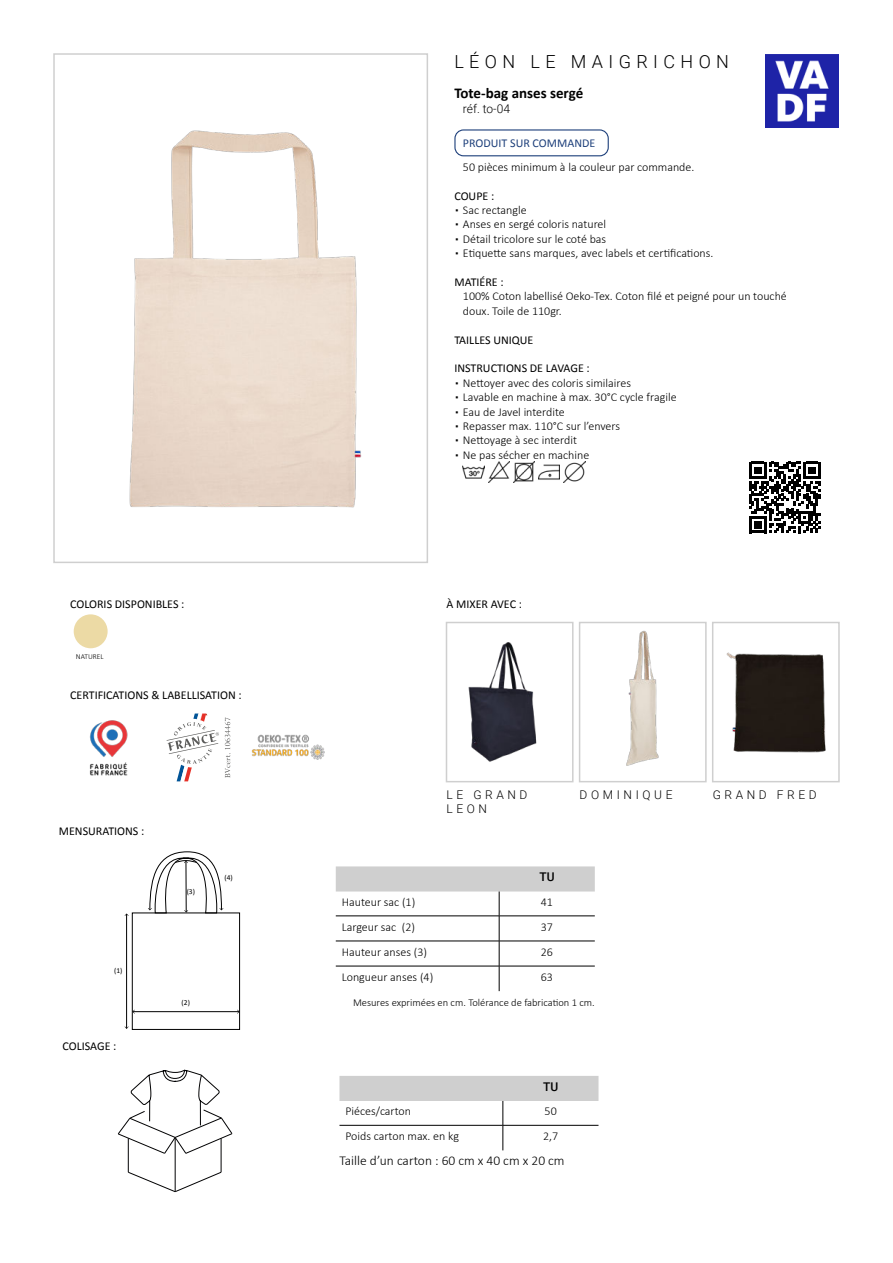
<style>
.page{position:relative;width:893px;height:1263px;background:#fff}
.page>*{position:absolute;margin:0;border:0;box-sizing:border-box;transform-origin:0 0}
.t1{font:300 18px "Roboto";letter-spacing:.3em;color:#000}
.t2{font:700 15px "Calibri";color:#000}
.t3{font:300 13.5px "Calibri";color:#000}
.t4{font:300 12px/14.4px "Calibri";color:#000}
.t5{font:12px "Calibri";color:#000}
.t6{font:300 12px "Roboto";letter-spacing:.3em;color:#000}
.t7{font:12px "Calibri";color:#1e407b}
.t8{font:500 12px "Roboto";color:#000}
.t9{font:300 10.5px "Calibri";color:#000}
.t10{font:7.5px "Calibri";color:#000}
.t11{font:300 7.5px "Calibri";color:#000}
</style>
<div class="page">
<img style="left:129px;top:130px;width:233px;height:378px">
<div style="left:53px;top:53px;width:375px;height:510px;border:2px solid #cfcfcf"></div>
<div style="left:454px;top:129px;width:155px;height:27px;border:1px solid #1e407b;border-radius:9px"></div>
<img style="left:463px;top:466px;width:21px;height:13px">
<img style="left:488px;top:461px;width:21px;height:21px">
<img style="left:513px;top:461px;width:22px;height:21px">
<img style="left:539px;top:464px;width:21px;height:16px">
<img style="left:564px;top:461px;width:21px;height:21px">
<svg style="left:336px;top:866px;width:259px;height:125px"></svg>
<hr style="left:336px;top:916px;width:163px;height:1px;background:#000">
<hr style="left:499px;top:916px;width:96px;height:1px;background:#000">
<hr style="left:336px;top:941px;width:163px;height:1px;background:#000">
<hr style="left:499px;top:941px;width:96px;height:1px;background:#000">
<hr style="left:336px;top:966px;width:163px;height:1px;background:#000">
<hr style="left:499px;top:966px;width:96px;height:1px;background:#000">
<svg style="left:339px;top:1076px;width:259px;height:74px"></svg>
<hr style="left:339px;top:1125px;width:164px;height:1px;background:#000">
<hr style="left:503px;top:1125px;width:95px;height:1px;background:#000">
<svg style="left:749px;top:462px;width:72px;height:71px"></svg>
<img style="left:251px;top:735px;width:74px;height:24px">
<img style="left:89px;top:720px;width:39px;height:56px">
<svg style="left:167px;top:713px;width:52px;height:68px"></svg>
<svg style="left:225px;top:717px;width:5px;height:61px"></svg>
<svg style="left:125px;top:851px;width:115px;height:179px"></svg>
<hr style="left:221px;top:1138px;width:1px;height:34px;background:#020203">
<svg style="left:128px;top:1172px;width:94px;height:20px"></svg>
<hr style="left:175px;top:1137px;width:1px;height:55px;background:#020203">
<hr style="left:128px;top:1138px;width:1px;height:34px;background:#020203">
<svg style="left:118px;top:1070px;width:114px;height:84px"></svg>
<img style="left:626px;top:630px;width:33px;height:136px">
<div style="left:579px;top:622px;width:128px;height:160px;border:2px solid #cfcfcf"></div>
<img style="left:468px;top:642px;width:69px;height:120px">
<div style="left:446px;top:622px;width:127px;height:160px;border:2px solid #cfcfcf"></div>
<img style="left:726px;top:652px;width:100px;height:101px">
<div style="left:712px;top:622px;width:128px;height:160px;border:2px solid #cfcfcf"></div>
<div style="left:74px;top:614px;width:34px;height:34px;background:#ecdaa5;border-radius:50%"></div>
<img style="left:766px;top:54px;width:73px;height:74px">
<p class="t5" style="left:70px;top:598px;width:116px">COLORIS DISPONIBLES :</p>
<p class="t11" style="left:76px;top:653px;width:29px">NATUREL</p>
<p class="t5" style="left:70px;top:689px;width:173px">CERTIFICATIONS &amp; LABELLISATION :</p>
<p class="t5" style="left:59px;top:825px;width:87px">MENSURATIONS :</p>
<p class="t10" style="left:114px;top:967px;width:10px">(1)</p>
<p class="t5" style="left:63px;top:1040px;width:55px">COLISAGE :</p>
<p class="t10" style="left:187px;top:889px;width:10px">(3)</p>
<p class="t10" style="left:224px;top:875px;width:10px">(4)</p>
<p class="t10" style="left:182px;top:1000px;width:10px">(2)</p>
<h1 class="t1" style="left:454px;top:54px;width:276px">LÉON LE MAIGRICHON</h1>
<p class="t2" style="left:454px;top:88px;width:130px">Tote-bag anses sergé</p>
<p class="t6" style="left:463px;top:103px;width:49px">réf. to-04</p>
<p class="t7" style="left:463px;top:137px;width:134px">PRODUIT SUR COMMANDE</p>
<p class="t4" style="left:463px;top:160px;width:233px">50 pièces minimum à la couleur par commande.</p>
<p class="t5" style="left:454px;top:190px;width:41px">COUPE :</p>
<p class="t4" style="left:454px;top:203px;width:74px">▪ Sac rectangle</p>
<p class="t4" style="left:454px;top:217px;width:153px">▪ Anses en sergé coloris naturel</p>
<p class="t4" style="left:454px;top:231px;width:153px">▪ Détail tricolore sur le coté bas</p>
<p class="t4" style="left:454px;top:246px;width:261px">▪ Etiquette sans marques, avec labels et certifications.</p>
<p class="t5" style="left:454px;top:276px;width:51px">MATIÉRE :</p>
<p class="t4" style="left:463px;top:289px;width:325px">100% Coton labellisé Oeko-Tex. Coton filé et peigné pour un touché doux. Toile de 110gr.</p>
<p class="t5" style="left:454px;top:334px;width:81px">TAILLES UNIQUE</p>
<p class="t5" style="left:454px;top:362px;width:137px">INSTRUCTIONS DE LAVAGE :</p>
<p class="t4" style="left:454px;top:375px;width:178px">▪ Nettoyer avec des coloris similaires</p>
<p class="t4" style="left:454px;top:390px;width:224px">▪ Lavable en machine à max. 30°C cycle fragile</p>
<p class="t4" style="left:454px;top:404px;width:112px">▪ Eau de Javel interdite</p>
<p class="t4" style="left:454px;top:419px;width:167px">▪ Repasser max. 110°C sur l’envers</p>
<p class="t4" style="left:454px;top:433px;width:124px">▪ Nettoyage à sec interdit</p>
<p class="t4" style="left:454px;top:447px;width:136px">▪ Ne pas sécher en machine</p>
<p class="t5" style="left:446px;top:598px;width:77px">À MIXER AVEC :</p>
<p class="t6" style="left:446px;top:790px;width:82px">LE GRAND</p>
<p class="t6" style="left:580px;top:790px;width:94px">DOMINIQUE</p>
<p class="t6" style="left:446px;top:804px;width:42px">LEON</p>
<p class="t8" style="left:539px;top:870px;width:17px">TU</p>
<p class="t4" style="left:342px;top:895px;width:75px">Hauteur sac (1)</p>
<p class="t4" style="left:541px;top:895px;width:14px">41</p>
<p class="t4" style="left:342px;top:920px;width:75px">Largeur sac (2)</p>
<p class="t4" style="left:541px;top:919px;width:14px">37</p>
<p class="t4" style="left:342px;top:945px;width:87px">Hauteur anses (3)</p>
<p class="t4" style="left:541px;top:945px;width:14px">26</p>
<p class="t4" style="left:342px;top:971px;width:93px">Longueur anses (4)</p>
<p class="t4" style="left:541px;top:970px;width:14px">63</p>
<p class="t9" style="left:353px;top:996px;width:243px">Mesures exprimées en cm. Tolérance de fabrication 1 cm.</p>
<p class="t8" style="left:543px;top:1080px;width:17px">TU</p>
<p class="t4" style="left:345px;top:1105px;width:67px">Piéces/carton</p>
<p class="t4" style="left:545px;top:1105px;width:14px">50</p>
<p class="t4" style="left:345px;top:1130px;width:115px">Poids carton max. en kg</p>
<p class="t4" style="left:543px;top:1129px;width:17px">2,7</p>
<p class="t3" style="left:339px;top:1152px;width:227px">Taille d’un carton : 60 cm x 40 cm x 20 cm</p>
<p class="t6" style="left:713px;top:790px;width:106px">GRAND FRED</p>
</div>
